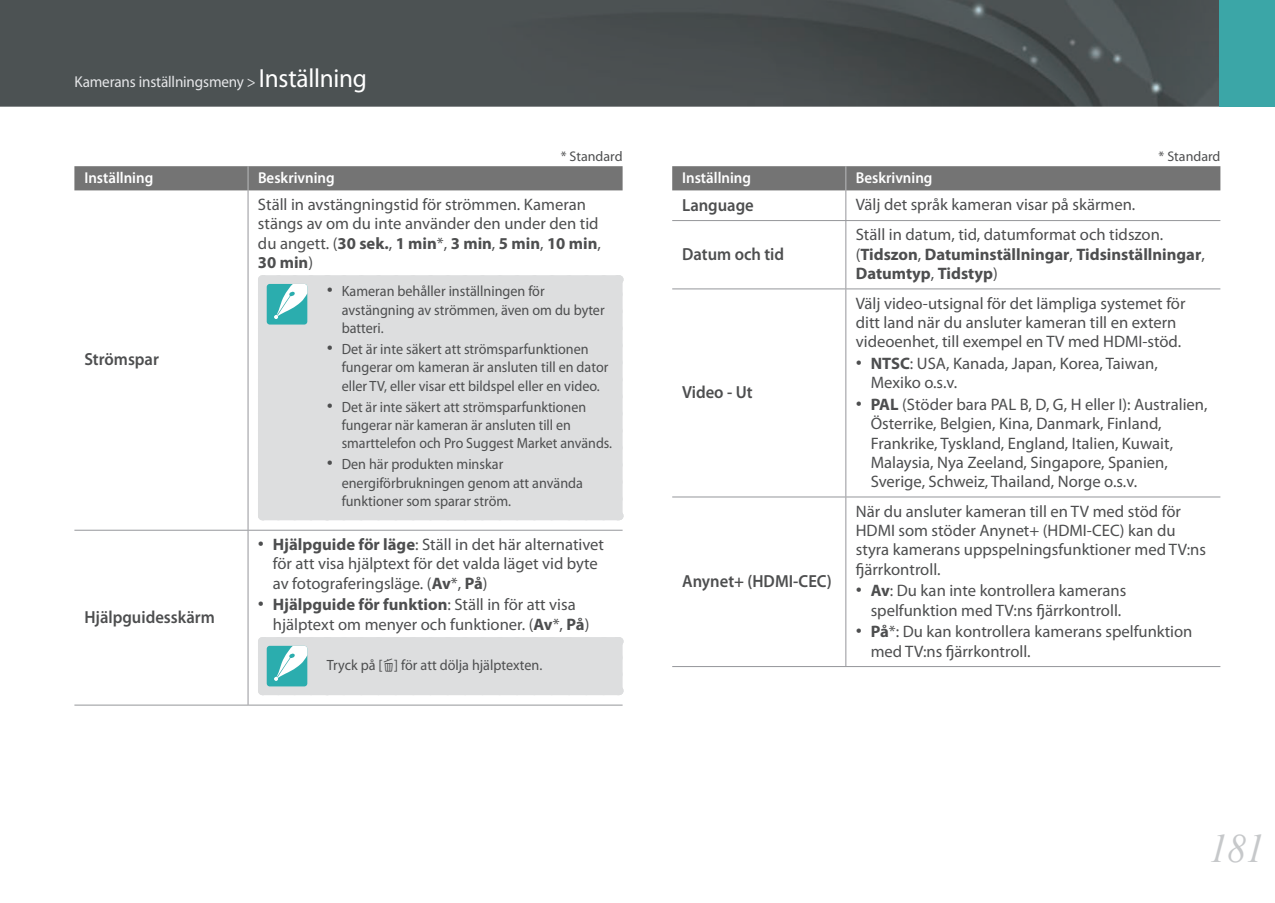
<style>
.page{position:relative;width:1275px;height:903px;background:#fff}
.page>*{position:absolute;margin:0;border:0;box-sizing:border-box;transform-origin:0 0}
.t1{font:italic 40.25px "Times New Roman";color:#c6c8ca;scale:.95 1}
.t2{font:600 17.5px "Myriad Pro";color:#4d4e4f;scale:.95 1}
.t3{font:16.62px/19.2px "Myriad Pro";color:#4d4e4f}
.t4{font:700 16.62px/19.2px "Myriad Pro";color:#4d4e4f}
.t5{font:600 15.75px "Myriad Pro";color:#fff;scale:.95 1}
.t6{font:15.75px "Myriad Pro";letter-spacing:-.01em;color:#e6e7e9;scale:.96 1}
.t7{font:14.88px/18.4px "Myriad Pro";color:#4d4e4f;scale:.95 1}
.t8{font:14.88px/18.4px "Myriad Pro";color:#4d4e4f;scale:.94 1}
.t9{font:14px "Myriad Pro";color:#4d4e4f}
.s1{font-size:26.25px;color:#fff}
.s2{font-weight:700}
.s3{font-family:"Arial";font-size:17.5px}
.s4{font-family:"NX500"}
.s5{font-weight:400}
</style>
<div class="page">
<img style="left:0;top:0;width:1220px;height:107px">
<div style="left:1220px;top:0;width:55px;height:107px;background:#3ba6a7"></div>
<hr style="left:248px;top:190px;width:1px;height:340px;background:#95969a">
<hr style="left:74px;top:530px;width:174px;height:1px;background:#95969a">
<hr style="left:248px;top:530px;width:375px;height:1px;background:#95969a">
<hr style="left:248px;top:530px;width:1px;height:175px;background:#95969a">
<hr style="left:74px;top:705px;width:174px;height:1px;background:#95969a">
<hr style="left:248px;top:705px;width:375px;height:1px;background:#95969a">
<div style="left:74px;top:166px;width:549px;height:24px;background:#747474"></div>
<div style="left:267px;top:284px;width:347px;height:227px;background:#dddedf"></div>
<div style="left:262px;top:275px;width:65px;height:9px;background:#dddedf"></div>
<div style="left:258px;top:280px;width:9px;height:236px;background:#dddedf"></div>
<div style="left:327px;top:275px;width:291px;height:9px;background:#dddedf"></div>
<div style="left:614px;top:280px;width:9px;height:236px;background:#dddedf"></div>
<div style="left:262px;top:511px;width:356px;height:9px;background:#dddedf"></div>
<svg style="left:258px;top:275px;width:9px;height:48px"></svg>
<div style="left:344px;top:275px;width:279px;height:224px;background:#dddedf"></div>
<div style="left:267px;top:284px;width:40px;height:40px;background:#2badae;border-radius:3px"></div>
<svg style="left:274px;top:284px;width:45px;height:35px"></svg>
<svg style="left:258px;top:637px;width:365px;height:58px;background:#d4dcdd"></svg>
<hr style="left:845px;top:190px;width:1px;height:30px;background:#95969a">
<hr style="left:672px;top:220px;width:548px;height:1px;background:#95969a">
<hr style="left:845px;top:221px;width:1px;height:68px;background:#95969a">
<hr style="left:672px;top:289px;width:548px;height:1px;background:#95969a">
<hr style="left:845px;top:289px;width:1px;height:208px;background:#95969a">
<hr style="left:672px;top:497px;width:548px;height:1px;background:#95969a">
<hr style="left:845px;top:497px;width:1px;height:169px;background:#95969a">
<hr style="left:672px;top:666px;width:548px;height:1px;background:#95969a">
<div style="left:672px;top:166px;width:548px;height:24px;background:#747474"></div>
<p class="t6" style="left:74px;top:75px;width:306px">Kamerans inställningsmeny &gt; <span class="s1">Inställning</span></p>
<p class="t5" style="left:84px;top:172px;width:74px">Inställning</p>
<p class="t5" style="left:258px;top:172px;width:82px">Beskrivning</p>
<p class="t9" style="left:561px;top:151px;width:63px">* Standard</p>
<p class="t2" style="left:84px;top:353px;width:80px">Strömspar</p>
<p class="t2" style="left:84px;top:610px;width:139px">Hjälpguidesskärm</p>
<p class="t3" style="left:258px;top:197px;width:344px">Ställ in avstängningstid för strömmen. Kameran stängs av om du inte använder den under den tid du angett. (<span class="s2">30 sek.</span>, <span class="s2">1 min</span>*, <span class="s2">3 min</span>, <span class="s2">5 min</span>, <span class="s2">10 min</span>, <span class="s2">30 min</span>)</p>
<p class="t7" style="left:342px;top:284px;width:278px;text-indent:-15px"><span class="s3">•</span> Kameran behåller inställningen för avstängning av strömmen, även om du byter batteri.</p>
<p class="t7" style="left:342px;top:342px;width:282px;text-indent:-15px"><span class="s3">•</span> Det är inte säkert att strömsparfunktionen fungerar om kameran är ansluten till en dator eller TV, eller visar ett bildspel eller en video.</p>
<p class="t8" style="left:342px;top:399px;width:289px;text-indent:-15px"><span class="s3">•</span> Det är inte säkert att strömsparfunktionen fungerar när kameran är ansluten till en smarttelefon och Pro Suggest Market används.</p>
<p class="t7" style="left:342px;top:457px;width:255px;text-indent:-15px"><span class="s3">•</span> Den här produkten minskar energiförbrukningen genom att använda funktioner som sparar ström.</p>
<p class="t3" style="left:273px;top:537px;width:333px;text-indent:-15px"><span class="s3">•</span> <span class="s2">Hjälpguide för läge</span>: Ställ in det här alternativet för att visa hjälptext för det valda läget vid byte av fotograferingsläge. (<span class="s2">Av</span>*, <span class="s2">På</span>)</p>
<p class="t3" style="left:273px;top:597px;width:318px;text-indent:-15px"><span class="s3">•</span> <span class="s2">Hjälpguide för funktion</span>: Ställ in för att visa hjälptext om menyer och funktioner. (<span class="s2">Av</span>*, <span class="s2">På</span>)</p>
<p class="t7" style="left:327px;top:657px;width:228px">Tryck på [<span class="s4">n</span>] för att dölja hjälptexten.</p>
<p class="t9" style="left:1159px;top:151px;width:63px">* Standard</p>
<p class="t5" style="left:682px;top:172px;width:74px">Inställning</p>
<p class="t5" style="left:856px;top:172px;width:82px">Beskrivning</p>
<p class="t2" style="left:682px;top:198px;width:77px">Language</p>
<p class="t3" style="left:856px;top:197px;width:281px">Välj det språk kameran visar på skärmen.</p>
<p class="t2" style="left:682px;top:248px;width:109px">Datum och tid</p>
<p class="t4" style="left:856px;top:227px;width:351px"><span class="s5">Ställ in datum, tid, datumformat och tidszon. (</span>Tidszon<span class="s5">,</span> Datuminställningar<span class="s5">,</span> Tidsinställningar<span class="s5">,<br></span>Datumtyp<span class="s5">,</span> Tidstyp<span class="s5">)</span></p>
<p class="t2" style="left:682px;top:386px;width:76px">Video - Ut</p>
<p class="t2" style="left:682px;top:575px;width:159px">Anynet+ (HDMI-CEC)</p>
<p class="t3" style="left:856px;top:296px;width:331px">Välj video-utsignal för det lämpliga systemet för ditt land när du ansluter kameran till en extern videoenhet, till exempel en TV med HDMI-stöd.</p>
<p class="t3" style="left:871px;top:356px;width:289px;text-indent:-15px"><span class="s3">•</span> <span class="s2">NTSC</span>: USA, Kanada, Japan, Korea, Taiwan,<br>Mexiko o.s.v.</p>
<p class="t3" style="left:871px;top:397px;width:338px;text-indent:-15px"><span class="s3">•</span> <span class="s2">PAL</span> (Stöder bara PAL B, D, G, H eller I): Australien, Österrike, Belgien, Kina, Danmark, Finland, Frankrike, Tyskland, England, Italien, Kuwait, Malaysia, Nya Zeeland, Singapore, Spanien, Sverige, Schweiz, Thailand, Norge o.s.v.</p>
<p class="t3" style="left:856px;top:504px;width:352px">När du ansluter kameran till en TV med stöd för HDMI som stöder Anynet+ (HDMI-CEC) kan du styra kamerans uppspelningsfunktioner med TV:ns fjärrkontroll.</p>
<p class="t3" style="left:856px;top:583px;width:272px;text-align:center"><span class="s3">•</span> <span class="s2">Av</span>: Du kan inte kontrollera kamerans spelfunktion med TV:ns fjärrkontroll.</p>
<p class="t3" style="left:871px;top:624px;width:323px;text-indent:-15px"><span class="s3">•</span> <span class="s2">På</span>*: Du kan kontrollera kamerans spelfunktion med TV:ns fjärrkontroll.</p>
<h1 class="t1" style="left:1209px;top:826px;width:60px">181</h1>
</div>
